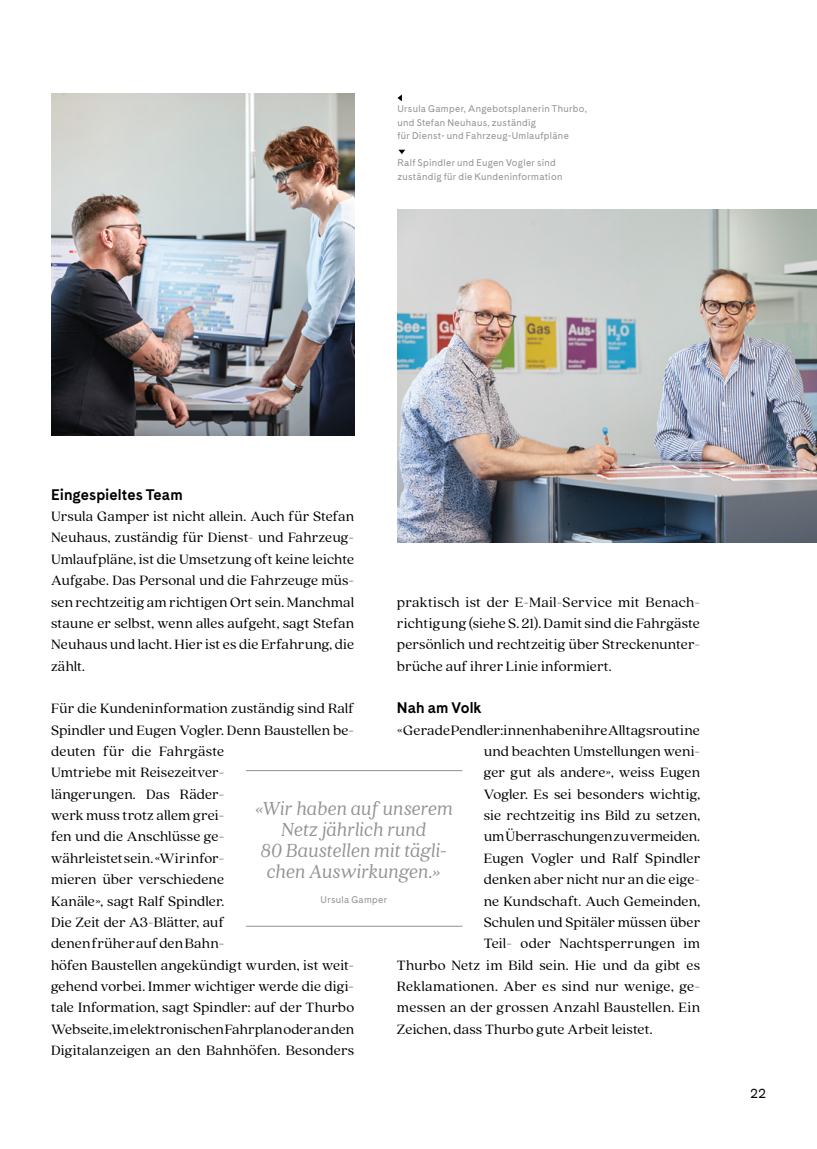
<style>
.page{position:relative;width:817px;height:1149px;background:#fff}
.page>*{position:absolute;margin:0;border:0;box-sizing:border-box;transform-origin:0 0}
.t1{font:italic 21px/21px "Quincy CF";letter-spacing:.005em;color:#949290;text-align:center}
.t2{font:15px/21.3px "Quincy CF";letter-spacing:.005em;color:#000;text-align:justify}
.t3{font:700 14.25px "Cadiz";letter-spacing:.005em;color:#000}
.t4{font:12.3px "Cadiz";color:#000}
.t5{font:9px/13.5px "Cadiz";letter-spacing:.035em;color:#949290}
</style>
<div class="page">
<svg style="left:397px;top:94px;width:5px;height:7px"></svg>
<svg style="left:398px;top:150px;width:7px;height:4px"></svg>
<img style="left:397px;top:210px;width:419px;height:332px">
<img style="left:51px;top:94px;width:303px;height:341px">
<hr style="left:246px;top:770px;width:216px;height:1px;background:#949290">
<hr style="left:246px;top:925px;width:216px;height:1px;background:#949290">
<p class="t5" style="left:397px;top:102px;width:191px">Ursula Gamper, Angebotsplanerin Thurbo, und Stefan Neuhaus, zuständig<br>für Dienst- und Fahrzeug-Umlaufpläne</p>
<p class="t5" style="left:397px;top:156px;width:166px">Ralf Spindler und Eugen Vogler sind zuständig für die Kundeninformation</p>
<p class="t3" style="left:51px;top:484px;width:133px">Eingespieltes Team</p>
<p class="t2" style="left:51px;top:504px;width:304px">Ursula Gamper ist nicht allein. Auch für Stefan Neuhaus, zuständig für Dienst- und Fahrzeug-Umlaufpläne, ist die Umsetzung oft keine leichte Aufgabe. Das Personal und die Fahrzeuge müs&shy;sen rechtzeitig am richtigen Ort sein. Manchmal staune er selbst, wenn alles aufgeht, sagt Stefan Neuhaus und lacht. Hier ist es die Erfahrung, die zählt.</p>
<p class="t2" style="left:51px;top:697px;width:304px;text-align:left">Für die Kundeninformation zuständig sind Ralf Spindler und Eugen Vogler. Denn Baustellen be&shy;deuten für die Fahrgäste<br>Umtriebe mit Reisezeitver-<br>längerungen. Das Räder-<br>werk muss trotz allem grei-<br>fen und die Anschlüsse ge-<br>währleistet sein. «Wir infor-<br>mieren über verschiedene<br>Kanäle», sagt Ralf Spindler.<br>Die Zeit der A3-Blätter, auf<br>denen früher auf den Bahn-<br>höfen Baustellen angekündigt wurden, ist weit&shy;gehend vorbei. Immer wichtiger werde die digi&shy;tale Information, sagt Spindler: auf der Thurbo Webseite, im elektronischen Fahrplan oder an den Digitalanzeigen an den Bahnhöfen. Besonders</p>
<p class="t2" style="left:397px;top:590px;width:304px">praktisch ist der E-Mail-Service mit Benach&shy;richtigung (siehe S. 21). Damit sind die Fahrgäste persönlich und rechtzeitig über Streckenunter&shy;brüche auf ihrer Linie informiert.</p>
<p class="t3" style="left:397px;top:697px;width:87px">Nah am Volk</p>
<p class="t2" style="left:397px;top:718px;width:304px">«Gerade Pendler:innen haben ihre Alltagsroutine</p>
<p class="t2" style="left:483px;top:739px;width:218px">und beachten Umstellungen weni-</p>
<p class="t2" style="left:483px;top:761px;width:218px">ger gut als andere», weiss Eugen</p>
<p class="t2" style="left:483px;top:782px;width:218px">Vogler. Es sei besonders wichtig,</p>
<p class="t2" style="left:483px;top:803px;width:218px">sie rechtzeitig ins Bild zu setzen,</p>
<p class="t2" style="left:483px;top:825px;width:218px">um Überraschungen zu vermeiden.</p>
<p class="t2" style="left:483px;top:846px;width:218px">Eugen Vogler und Ralf Spindler</p>
<p class="t2" style="left:483px;top:867px;width:218px">denken aber nicht nur an die eige-</p>
<p class="t2" style="left:483px;top:889px;width:218px">ne Kundschaft. Auch Gemeinden,</p>
<p class="t2" style="left:483px;top:910px;width:218px">Schulen und Spitäler müssen über</p>
<p class="t2" style="left:483px;top:931px;width:218px">Teil- oder Nachtsperrungen im</p>
<p class="t2" style="left:397px;top:953px;width:304px">Thurbo Netz im Bild sein. Hie und da gibt es</p>
<p class="t2" style="left:397px;top:974px;width:304px">Reklamationen. Aber es sind nur wenige, ge-</p>
<p class="t2" style="left:397px;top:995px;width:304px">messen an der grossen Anzahl Baustellen. Ein</p>
<p class="t2" style="left:397px;top:1017px;width:257px">Zeichen, dass Thurbo gute Arbeit leistet.</p>
<h1 class="t1" style="left:255px;top:797px;width:199px">«Wir haben auf unserem<br>Netz jährlich rund<br>80 Baustellen mit tägli&shy;chen Auswirkungen.»</h1>
<p class="t5" style="left:320px;top:892px;width:68px">Ursula Gamper</p>
<p class="t4" style="left:750px;top:1084px;width:17px">22</p>
</div>
